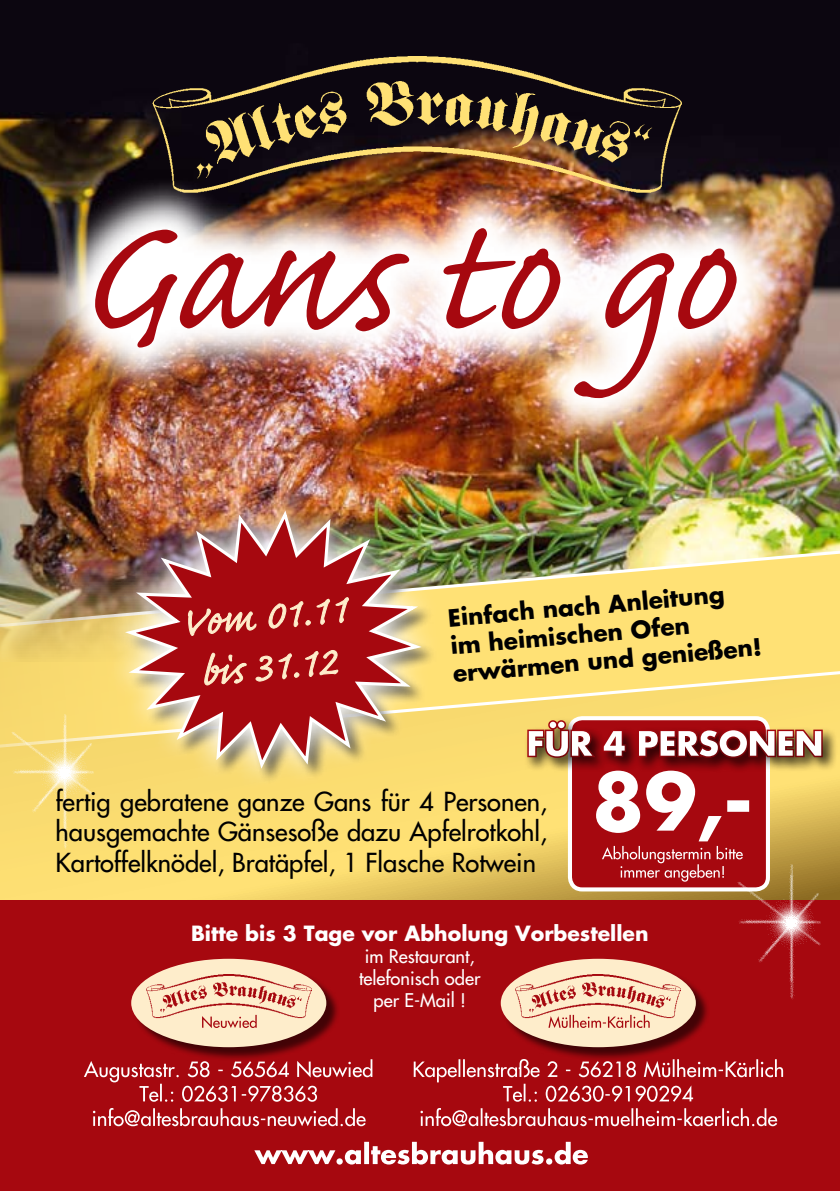
<style>
.page{position:relative;width:840px;height:1191px;background:#fff}
.page>*{position:absolute;margin:0;border:0;box-sizing:border-box;transform-origin:0 0}
.t1{font:25.6px/30.6px "Futura";color:#000;text-align:justify}
.t2{font:700 23.2px/28px "Futura";color:#000}
.t3{font:700 20.4px "Futura";color:#fff}
.t4{font:18.4px/22px "Futura";color:#fff;text-align:center}
</style>
<div class="page">
<svg style="left:0;top:757px;width:839px;height:143px;background:#f0d16a"></svg>
<div style="left:0;top:900px;width:839px;height:291px;background:#a6080f"></div>
<img style="left:0;top:0;width:839px;height:544px">
<img style="left:128px;top:56px;width:578px;height:115px">
<svg style="left:254px;top:1141px;width:333px;height:23px"></svg>
<div style="left:502px;top:960px;width:215px;height:109px;background:#000;opacity:.6"></div>
<div style="left:500px;top:958px;width:195px;height:89px;background:#feedcb;border-radius:50%"></div>
<img style="left:515px;top:974px;width:165px;height:45px">
<svg style="left:548px;top:1014px;width:101px;height:14px"></svg>
<div style="left:133px;top:960px;width:215px;height:109px;background:#000;opacity:.6"></div>
<div style="left:131px;top:958px;width:195px;height:89px;background:#feedcb;border-radius:50%"></div>
<img style="left:146px;top:974px;width:165px;height:45px">
<svg style="left:202px;top:1014px;width:54px;height:14px"></svg>
<svg style="left:93px;top:1108px;width:272px;height:18px"></svg>
<svg style="left:84px;top:1059px;width:288px;height:42px"></svg>
<svg style="left:420px;top:1108px;width:356px;height:18px"></svg>
<svg style="left:413px;top:1059px;width:369px;height:42px"></svg>
<img style="left:0;top:544px;width:839px;height:213px">
<svg style="left:84px;top:535px;width:402px;height:298px;background:#e9cc6c"></svg>
<img style="left:120px;top:535px;width:307px;height:238px">
<svg style="left:204px;top:649px;width:134px;height:47px;background:#b53030"></svg>
<svg style="left:187px;top:596px;width:162px;height:40px;background:#b73534"></svg>
<img style="left:38px;top:171px;width:801px;height:364px">
<img style="left:95px;top:228px;width:641px;height:170px">
<img style="left:4px;top:708px;width:102px;height:148px">
<div style="left:569px;top:718px;width:198px;height:171px;background:#a6080f;border-radius:12px"></div>
<div style="left:567px;top:716px;width:202px;height:175px;border:4px solid #fff;border-radius:12px"></div>
<svg style="left:596px;top:782px;width:152px;height:99px"></svg>
<div style="left:523px;top:716px;width:316px;height:66px;background:#000;opacity:.5"></div>
<img style="left:730px;top:859px;width:102px;height:141px">
<div style="left:524px;top:718px;width:315px;height:62px;background:#000;opacity:.5"></div>
<svg style="left:525px;top:718px;width:298px;height:42px"></svg>
<p class="t2" style="left:446px;top:603px;width:311px;rotate:-5deg">Einfach nach Anleitung im heimischen Ofen erwärmen und genießen!</p>
<p class="t1" style="left:56px;top:785px;width:493px">fertig gebratene ganze Gans für 4 Personen, hausgemachte Gänsesoße dazu Apfelrotkohl, Kartoffelknödel, Bratäpfel, 1 Flasche Rotwein</p>
<p class="t3" style="left:191px;top:919px;width:458px">Bitte bis 3 Tage vor Abholung Vorbestellen</p>
<p class="t4" style="left:359px;top:944px;width:123px">im Restaurant, telefonisch oder per E-Mail !</p>
</div>
